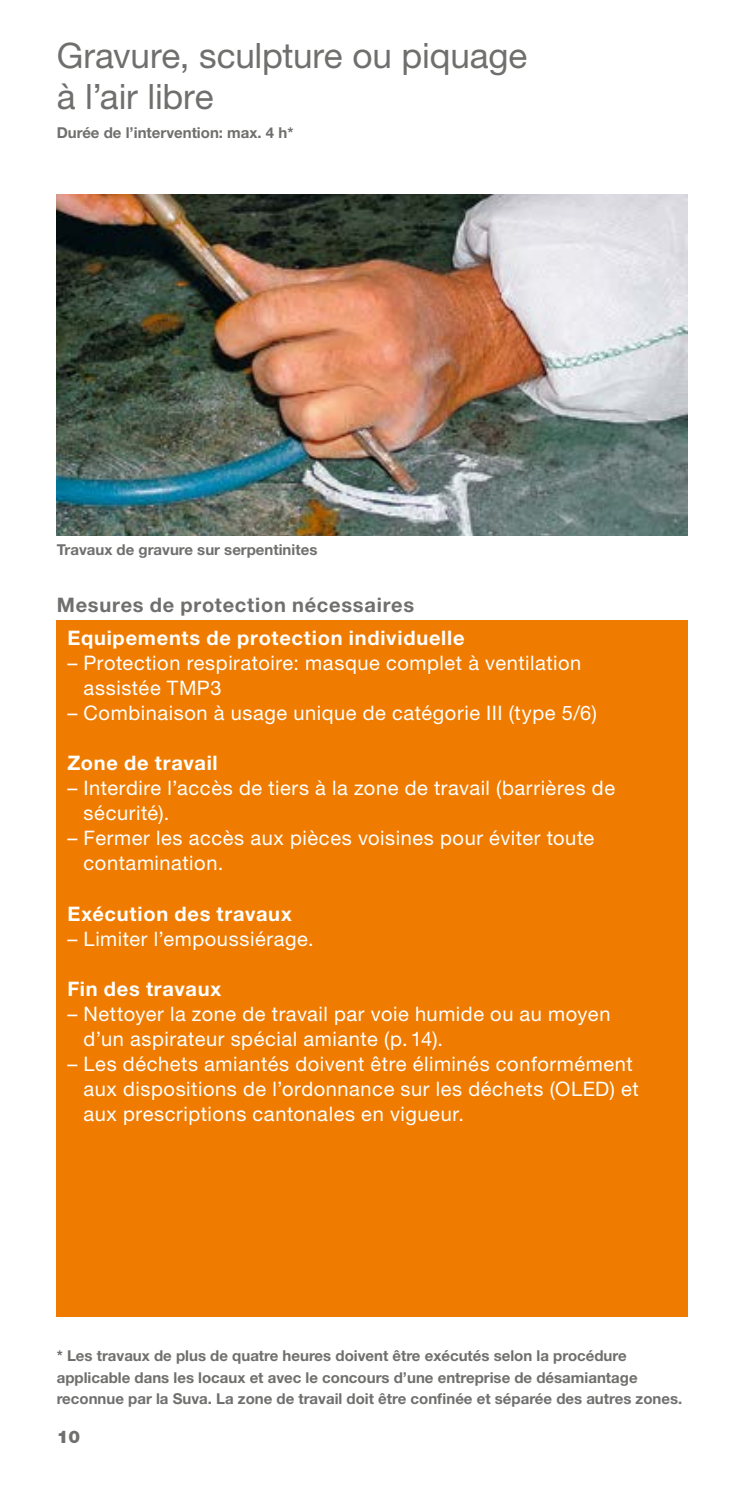
<style>
.page{position:relative;width:745px;height:1489px;background:#fff}
.page>*{position:absolute;margin:0;border:0;box-sizing:border-box;transform-origin:0 0}
.Kapitelüberschrift_k{font:35px/41.8px "Helvetica Neue LT Std";letter-spacing:-.005em;color:#6f6f6e}
.Kastentext_8pt_55{font:20px/25px "Helvetica Neue LT Std";letter-spacing:.03em;color:#fff}
.Kastentext_8pt_55-2{font:700 20px "Helvetica Neue LT Std";letter-spacing:.04em;color:#fff}
._3_Überschrift_Grau{font:700 20px "Helvetica Neue LT Std";letter-spacing:.04em;color:#6f6f6e}
.t1{font:900 17.5px "Helvetica Neue LT Std";color:#6f6f6e}
.Bildlegende_6pt_75{font:700 15px/21.2px "Helvetica Neue LT Std";color:#6f6f6e}
</style>
<div class="page">
<div style="left:57px;top:620px;width:630px;height:697px;background:#ef7c00"></div>
<img style="left:57px;top:195px;width:630px;height:340px">
<p class="Kapitelüberschrift_k" style="left:57px;top:34px;width:471px">Gravure, sculpture ou piquage à l’air libre</p>
<p class="Bildlegende_6pt_75" style="left:57px;top:122px;width:238px">Durée de l’intervention: max. 4 h*</p>
<p class="Bildlegende_6pt_75" style="left:57px;top:538px;width:262px">Travaux de gravure sur serpentinites</p>
<p class="_3_Überschrift_Grau" style="left:57px;top:592px;width:359px">Mesures de protection nécessaires</p>
<p class="Kastentext_8pt_55-2" style="left:67px;top:626px;width:398px">Equipements de protection individuelle</p>
<p class="Kastentext_8pt_55" style="left:83px;top:650px;width:499px;text-indent:-16px">– Protection respiratoire: masque complet à ventilation assistée TMP3</p>
<p class="Kastentext_8pt_55" style="left:67px;top:700px;width:530px">– Combinaison à usage unique de catégorie III (type 5/6)</p>
<p class="Kastentext_8pt_55-2" style="left:67px;top:751px;width:152px">Zone de travail</p>
<p class="Kastentext_8pt_55" style="left:83px;top:775px;width:532px;text-indent:-16px">– Interdire l’accès de tiers à la zone de travail (barrières de sécurité).</p>
<p class="Kastentext_8pt_55" style="left:83px;top:825px;width:512px;text-indent:-16px">– Fermer les accès aux pièces voisines pour éviter toute contamination.</p>
<p class="Kastentext_8pt_55-2" style="left:67px;top:901px;width:226px">Exécution des travaux</p>
<p class="Kastentext_8pt_55" style="left:67px;top:925px;width:248px">– Limiter l’empoussiérage.</p>
<p class="Kastentext_8pt_55-2" style="left:67px;top:976px;width:155px">Fin des travaux</p>
<p class="Kastentext_8pt_55" style="left:83px;top:1000px;width:528px;text-indent:-16px">– Nettoyer la zone de travail par voie humide ou au moyen d’un aspirateur spécial amiante (p. 14).</p>
<p class="Kastentext_8pt_55" style="left:83px;top:1050px;width:556px;text-indent:-16px">– Les déchets amiantés doivent être éliminés conformément aux dispositions de l’ordonnance sur les déchets (OLED) et aux prescriptions cantonales en vigueur.</p>
<p class="Bildlegende_6pt_75" style="left:57px;top:1344px;width:626px">* Les travaux de plus de quatre heures doivent être exécutés selon la procédure applicable dans les locaux et avec le concours d’une entreprise de désamiantage reconnue par la Suva. La zone de travail doit être confinée et séparée des autres zones.</p>
<p class="t1" style="left:57px;top:1426px;width:25px">10</p>
</div>
